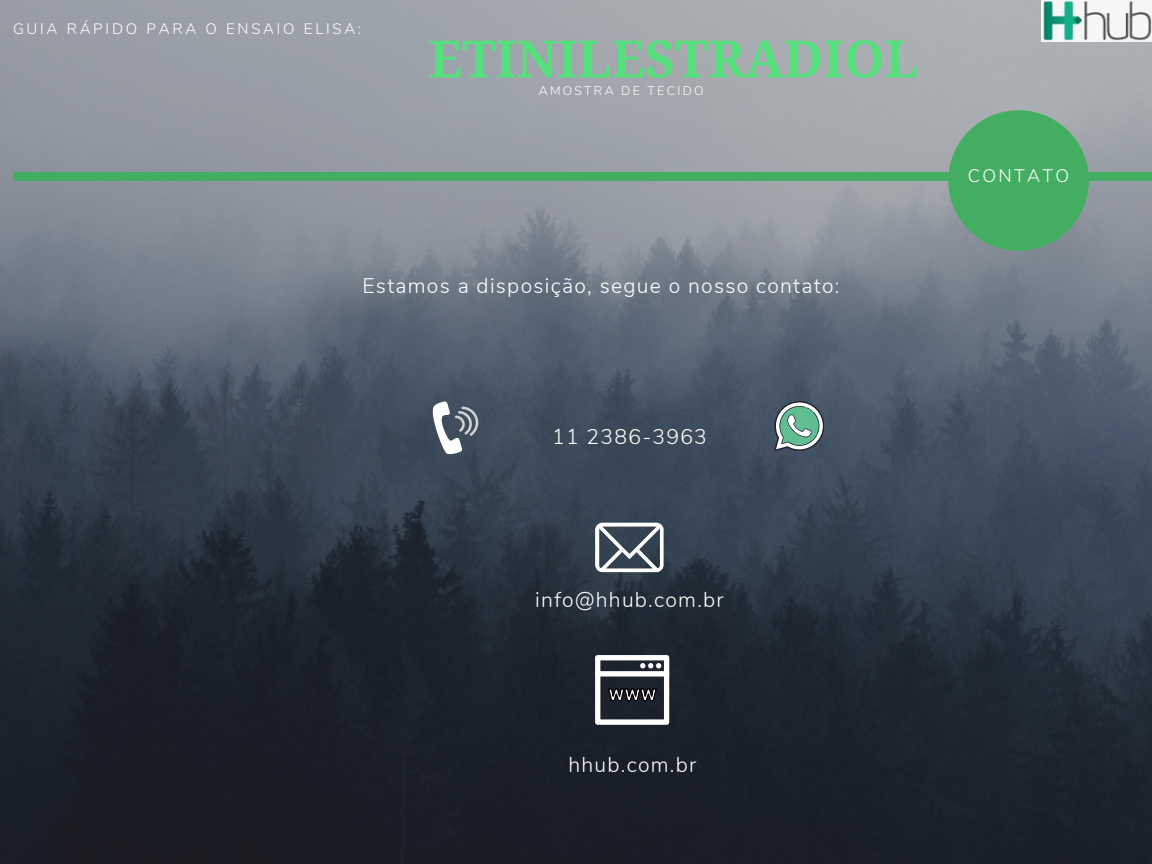
<style>
.page{position:relative;width:1152px;height:864px;background:#fff}
.page>*{position:absolute;margin:0;border:0;box-sizing:border-box;transform-origin:0 0}
.t1{font:700 51.45px "Droid Serif";color:#56e07d}
.t2{font:300 21.15px "Nunito";letter-spacing:.06em;color:#fff}
.t3{font:300 18.15px "Nunito";letter-spacing:.13em;color:#fff}
.t4{font:300 15.15px "Nunito";letter-spacing:.18em;color:#fff}
.t5{font:300 12.45px "Nunito";letter-spacing:.18em;color:#fff}
</style>
<div class="page">
<img style="left:0;top:0;width:1152px;height:864px">
<div style="left:13px;top:173px;width:1139px;height:8px;background:#43ae61"></div>
<svg style="left:948px;top:110px;width:141px;height:141px;background:#55aa6f"></svg>
<img style="left:1041px;top:0;width:111px;height:42px">
<svg style="left:774px;top:401px;width:50px;height:50px"></svg>
<svg style="left:429px;top:401px;width:49px;height:54px"></svg>
<svg style="left:595px;top:523px;width:69px;height:49px"></svg>
<svg style="left:595px;top:655px;width:74px;height:70px"></svg>
<p class="t4" style="left:13px;top:19px;width:350px">GUIA RÁPIDO PARA O ENSAIO ELISA:</p>
<p class="t1" style="left:429px;top:30px;width:491px">ETINILESTRADIOL</p>
<p class="t5" style="left:539px;top:82px;width:166px">AMOSTRA DE TECIDO</p>
<p class="t2" style="left:363px;top:271px;width:478px">Estamos a disposição, segue o nosso contato:</p>
<p class="t3" style="left:968px;top:164px;width:103px">CONTATO</p>
<p class="t2" style="left:552px;top:423px;width:156px">11 2386-3963</p>
<p class="t2" style="left:535px;top:586px;width:190px">info@hhub.com.br</p>
<p class="t2" style="left:568px;top:750px;width:130px">hhub.com.br</p>
</div>
